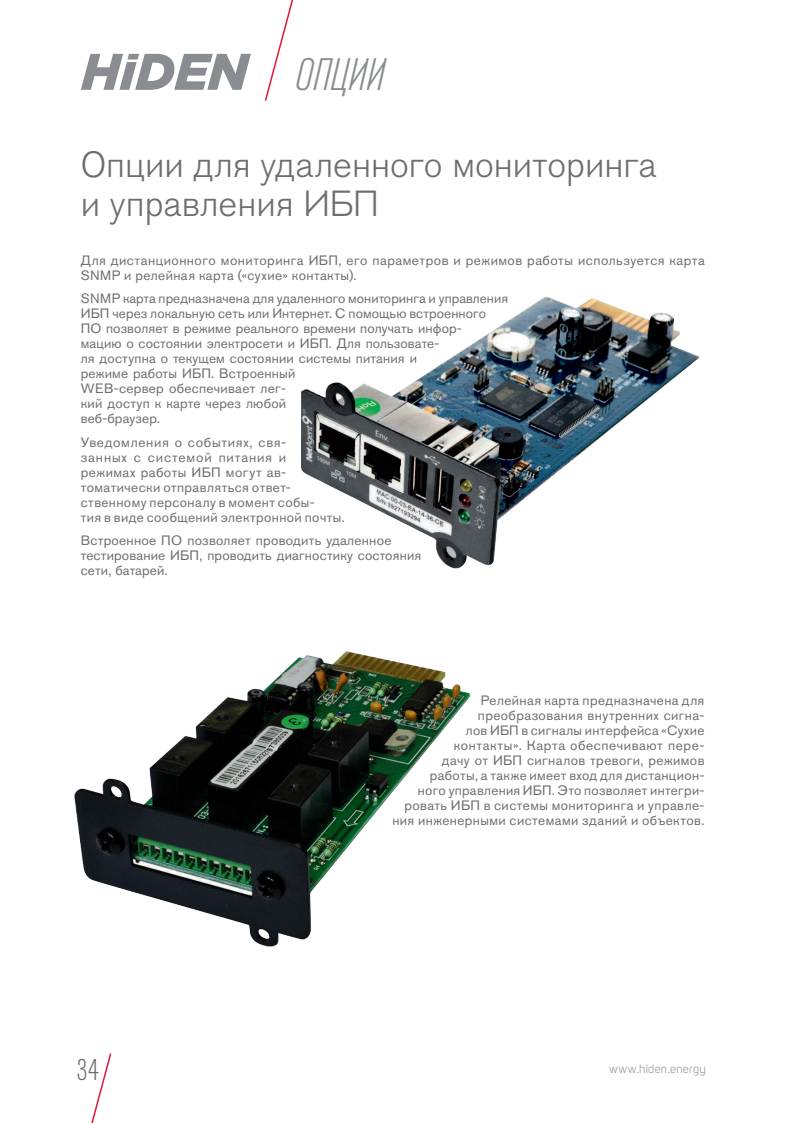
<style>
.page{position:relative;width:808px;height:1123px;background:#fff}
.page>*{position:absolute;margin:0;border:0;box-sizing:border-box;transform-origin:0 0}
.t1{font:italic 300 condensed 45px "Akzidenz Grotesk Pro";color:#898d91}
.t2{font:300 36px/39px "Akzidenz Grotesk Pro";color:#6d6e71}
.t3{font:300 condensed 30px "Akzidenz Grotesk Pro";color:#6d6e71}
.t4{font:13.5px/15px "Akzidenz Grotesk Pro";letter-spacing:.025em;color:#6d6e71}
.t5{font:12px "Uni Sans";letter-spacing:.025em;color:#939598}
</style>
<div class="page">
<svg style="left:81px;top:54px;width:170px;height:36px"></svg>
<svg style="left:264px;top:0;width:30px;height:101px"></svg>
<svg style="left:91px;top:1053px;width:21px;height:69px"></svg>
<img style="left:301px;top:296px;width:399px;height:273px">
<img style="left:74px;top:651px;width:397px;height:296px">
<h1 class="t1" style="left:296px;top:50px;width:91px">ОПЦИИ</h1>
<h2 class="t2" style="left:81px;top:149px;width:577px">Опции для удаленного мониторинга и управления ИБП</h2>
<p class="t4" style="left:81px;top:253px;width:625px">Для дистанционного мониторинга ИБП, его параметров и режимов работы используется карта<br>SNMP и релейная карта («сухие» контакты).</p>
<p class="t4" style="left:81px;top:292px;width:429px">SNMP карта предназначена для удаленного мониторинга и управления ИБП через локальную сеть или Интернет. С помощью встроенного ПО позволяет в режиме реального времени получать инфор-<br>мацию о состоянии электросети и ИБП. Для пользовате-<br>ля доступна о текущем состоянии системы питания и<br>режиме работы ИБП. Встроенный<br>WEB-сервер обеспечивает лег-<br>кий доступ к карте через любой<br>веб-браузер.</p>
<p class="t4" style="left:81px;top:435px;width:265px">Уведомления о событиях, свя-<br>занных с системой питания и<br>режимах работы ИБП могут ав&shy;томатически отправляться ответ&shy;ственному персоналу в момент собы-<br>тия в виде сообщений электронной почты.</p>
<p class="t4" style="left:81px;top:534px;width:342px">Встроенное ПО позволяет проводить удаленное тестирование ИБП, проводить диагностику состояния сети, батарей.</p>
<p class="t4" style="left:392px;top:694px;width:314px;text-align:right">Релейная карта предназначена для преобразования внутренних сигна-<br>лов ИБП в сигналы интерфейса «Сухие<br>контакты». Карта обеспечивают пере-<br>дачу от ИБП сигналов тревоги, режимов работы, а также имеет вход для дистанцион-<br>ного управления ИБП. Это позволяет интегри&shy;ровать ИБП в системы мониторинга и управле&shy;ния инженерными системами зданий и объектов.</p>
<h3 class="t3" style="left:77px;top:1058px;width:23px">34</h3>
<p class="t5" style="left:609px;top:1064px;width:98px">www.hiden.energy</p>
</div>
